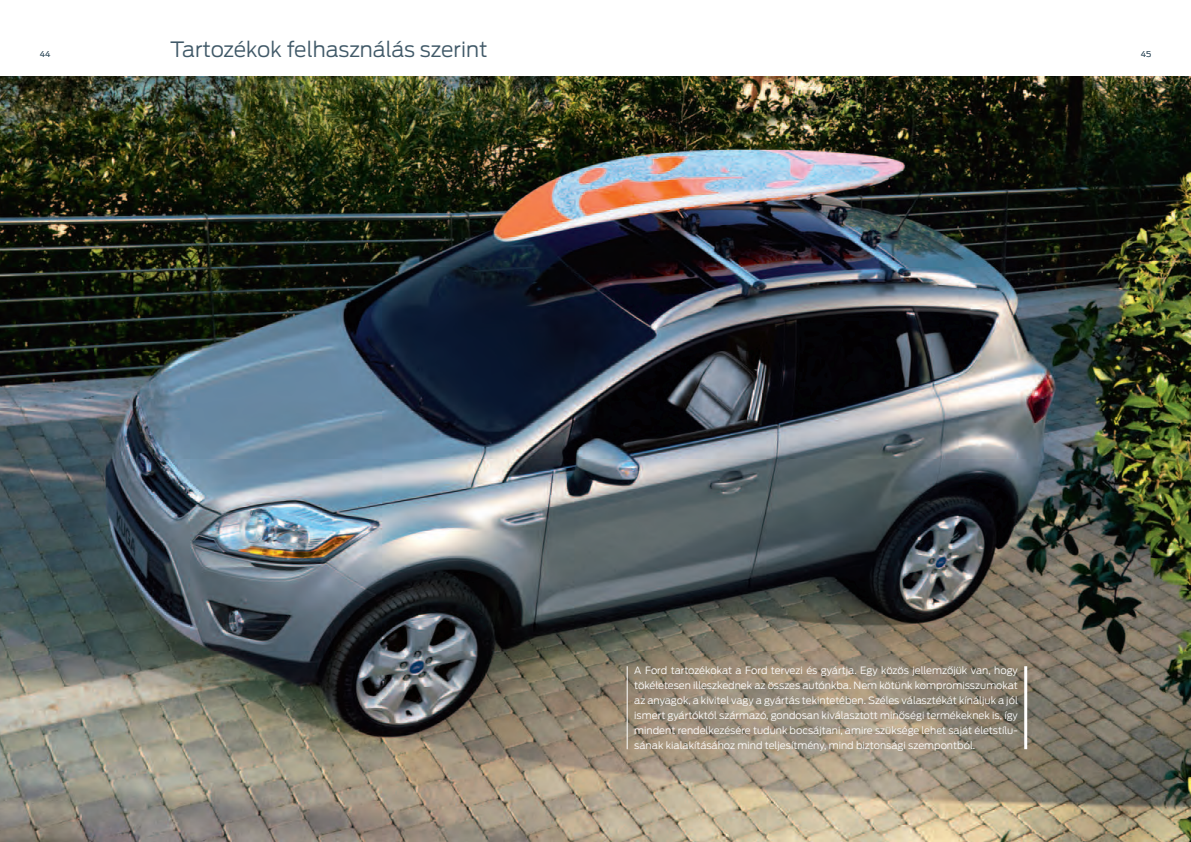
<style>
.page{position:relative;width:1191px;height:842px;background:#fff}
.page>*{position:absolute;margin:0;border:0;box-sizing:border-box;transform-origin:0 0}
.t1{font:300 21px "Ford Antenna";color:#405968}
.t2{font:300 10px/15px "Ford Antenna";color:#fff;text-align:justify}
.t3{font:300 8px "Ford Antenna";color:#405968}
</style>
<div class="page">
<img style="left:0;top:77px;width:1191px;height:765px">
<hr style="left:626px;top:666px;width:1px;height:83px;background:#fff">
<hr style="left:1024px;top:666px;width:3px;height:83px;background:#fff">
<p class="t3" style="left:40px;top:47px;width:12px">44</p>
<h1 class="t1" style="left:170px;top:31px;width:319px">Tartozékok felhasználás szerint</h1>
<p class="t3" style="left:1141px;top:47px;width:12px">45</p>
<p class="t2" style="left:634px;top:662px;width:385px">A Ford tartozékokat a Ford tervezi és gyártja. Egy közös jellemzőjük van, hogy tökéletesen illeszkednek az összes autónkba. N em kötünk kompromisszumokat az anyagok, a kivitel vagy a gyártás tekintetében. Széles választékát kínáljuk a jól ismert gyártóktól származó, gondosan kiválasztott minőségi termékeknek is, így mindent rendelkezésére tudunk bocsájtani, amire szüksége lehet saját életstílu&shy;sának kialakításához mind teljesítmény, mind biztonsági szempontból.</p>
</div>
